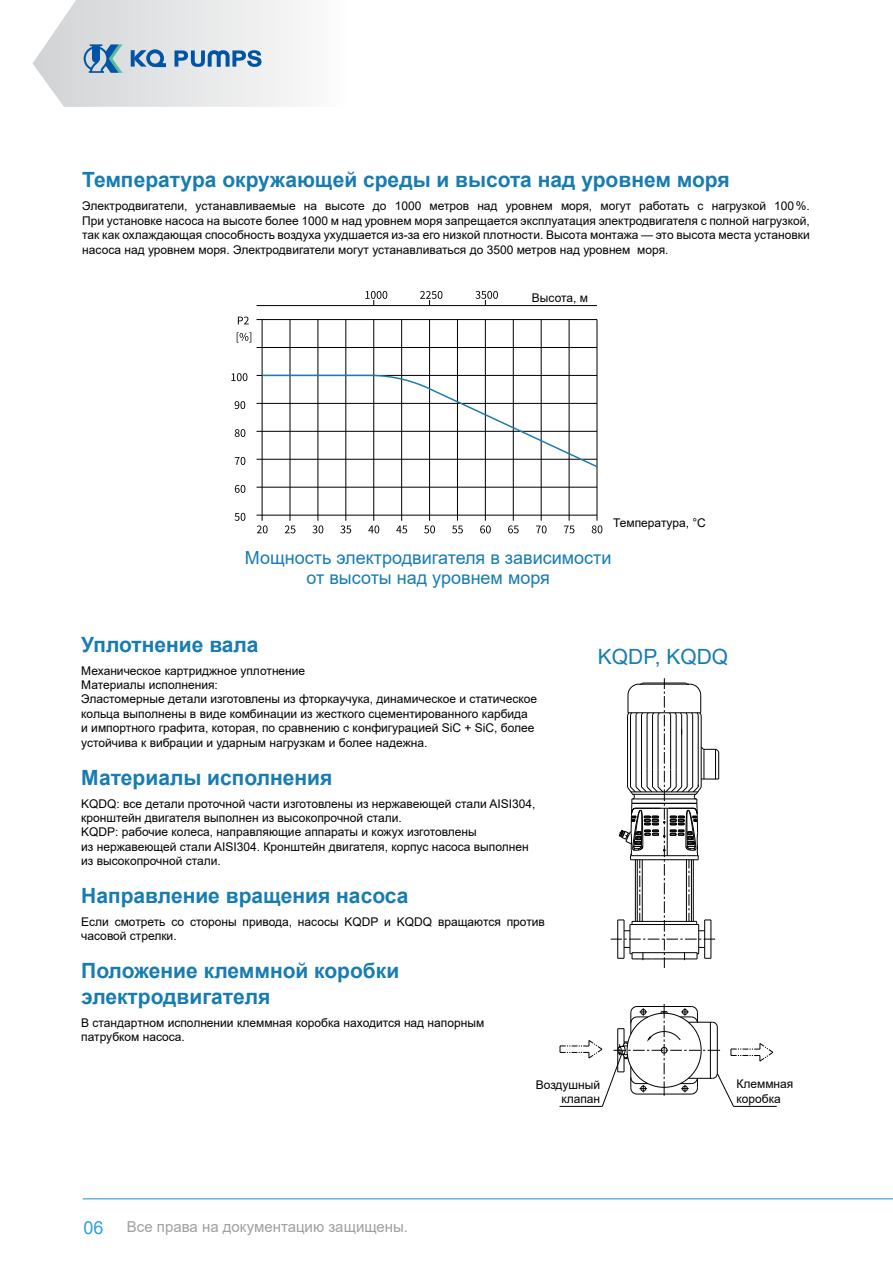
<style>
.page{position:relative;width:893px;height:1263px;background:#fff}
.page>*{position:absolute;margin:0;border:0;box-sizing:border-box;transform-origin:0 0}
.t1{font:700 21px/25.2px "Arial";color:#177cb1}
.t2{font:21px "Arial";color:#177cb1}
.t3{font:18px/19.5px "Arial";color:#177cb1;text-align:center}
.t4{font:18px "Arial";color:#2e9ed8}
.t5{font:15px "Arial";color:#9d9fa2}
.t6{font:12px/14.4px "Arial";color:#000}
</style>
<div class="page">
<hr style="left:83px;top:1198px;width:810px;height:1px;background:#2e9ed8">
<svg style="left:33px;top:0;width:265px;height:107px"></svg>
<svg style="left:257px;top:525px;width:11px;height:8px"></svg>
<svg style="left:285px;top:525px;width:10px;height:8px"></svg>
<svg style="left:312px;top:525px;width:11px;height:8px"></svg>
<svg style="left:340px;top:525px;width:11px;height:8px"></svg>
<svg style="left:368px;top:525px;width:11px;height:8px"></svg>
<svg style="left:396px;top:526px;width:11px;height:7px"></svg>
<svg style="left:424px;top:525px;width:11px;height:8px"></svg>
<svg style="left:452px;top:526px;width:11px;height:7px"></svg>
<svg style="left:480px;top:525px;width:11px;height:8px"></svg>
<svg style="left:508px;top:525px;width:11px;height:8px"></svg>
<svg style="left:536px;top:525px;width:11px;height:8px"></svg>
<svg style="left:564px;top:526px;width:10px;height:7px"></svg>
<svg style="left:592px;top:525px;width:10px;height:8px"></svg>
<svg style="left:235px;top:513px;width:10px;height:8px"></svg>
<svg style="left:235px;top:485px;width:10px;height:8px"></svg>
<svg style="left:235px;top:457px;width:10px;height:8px"></svg>
<svg style="left:235px;top:429px;width:10px;height:8px"></svg>
<svg style="left:235px;top:401px;width:10px;height:8px"></svg>
<svg style="left:231px;top:373px;width:16px;height:8px"></svg>
<svg style="left:238px;top:317px;width:11px;height:7px"></svg>
<svg style="left:237px;top:332px;width:14px;height:10px"></svg>
<hr style="left:262px;top:320px;width:1px;height:201px;background:#000">
<hr style="left:290px;top:320px;width:1px;height:201px;background:#000">
<hr style="left:318px;top:320px;width:1px;height:201px;background:#000">
<hr style="left:345px;top:320px;width:1px;height:201px;background:#000">
<hr style="left:373px;top:320px;width:1px;height:201px;background:#000">
<hr style="left:257px;top:515px;width:340px;height:1px;background:#000">
<hr style="left:257px;top:487px;width:340px;height:1px;background:#000">
<hr style="left:257px;top:459px;width:340px;height:1px;background:#000">
<hr style="left:257px;top:431px;width:340px;height:1px;background:#000">
<hr style="left:257px;top:403px;width:340px;height:1px;background:#000">
<hr style="left:257px;top:375px;width:340px;height:1px;background:#000">
<hr style="left:257px;top:347px;width:340px;height:1px;background:#000">
<hr style="left:485px;top:320px;width:1px;height:201px;background:#000">
<hr style="left:457px;top:320px;width:1px;height:201px;background:#000">
<hr style="left:429px;top:320px;width:1px;height:201px;background:#000">
<hr style="left:401px;top:320px;width:1px;height:201px;background:#000">
<hr style="left:597px;top:320px;width:1px;height:201px;background:#000">
<hr style="left:513px;top:320px;width:1px;height:201px;background:#000">
<hr style="left:541px;top:320px;width:1px;height:201px;background:#000">
<hr style="left:569px;top:320px;width:1px;height:201px;background:#000">
<hr style="left:257px;top:319px;width:340px;height:1px;background:#000">
<hr style="left:257px;top:305px;width:340px;height:1px;background:#000">
<hr style="left:262px;top:375px;width:108px;height:1px;background:#1d7cab">
<svg style="left:368px;top:374px;width:230px;height:95px"></svg>
<svg style="left:365px;top:291px;width:22px;height:15px"></svg>
<svg style="left:420px;top:291px;width:22px;height:15px"></svg>
<svg style="left:475px;top:291px;width:23px;height:15px"></svg>
<hr style="left:733px;top:1106px;width:44px;height:1px;background:#000">
<svg style="left:560px;top:1004px;width:213px;height:103px"></svg>
<svg style="left:611px;top:678px;width:108px;height:290px"></svg>
<h1 class="t1" style="left:82px;top:168px;width:649px">Температура окружающей среды и высота над уровнем моря</h1>
<p class="t6" style="left:82px;top:199px;width:729px;text-align:justify">Электродвигатели, устанавливаемые на высоте до 1000 метров над уровнем моря, могут работать с нагрузкой 100%.<br>При установке насоса на высоте более 1000 м над уровнем моря запрещается эксплуатация электродвигателя с полной нагрузкой, так как охлаждающая способность воздуха ухудшается из-за его низкой плотности. Высота монтажа — это высота места установки насоса над уровнем моря. Электродвигатели могут устанавливаться до 3500 метров над уровнем моря.</p>
<p class="t6" style="left:532px;top:290px;width:58px">Высота, м</p>
<p class="t6" style="left:613px;top:516px;width:94px">Температура, °C</p>
<h2 class="t3" style="left:245px;top:548px;width:368px">Мощность электродвигателя в зависимости от высоты над уровнем моря</h2>
<h1 class="t1" style="left:81px;top:632px;width:179px">Уплотнение вала</h1>
<p class="t6" style="left:81px;top:663px;width:457px">Механическое картриджное уплотнение<br>Материалы исполнения:<br>Эластомерные детали изготовлены из фторкаучука, динамическое и статическое кольца выполнены в виде комбинации из жесткого сцементированного карбида и импортного графита, которая, по сравнению с конфигурацией SiC + SiC, более устойчива к вибрации и ударным нагрузкам и более надежна.</p>
<h1 class="t1" style="left:81px;top:765px;width:253px">Материалы исполнения</h1>
<p class="t6" style="left:81px;top:796px;width:456px">KQDQ: все детали проточной части изготовлены из нержавеющей стали AISI304, кронштейн двигателя выполнен из высокопрочной стали.<br>KQDP: рабочие колеса, направляющие аппараты и кожух изготовлены<br>из нержавеющей стали AISI304. Кронштейн двигателя, корпус насоса выполнен из высокопрочной стали.</p>
<h1 class="t1" style="left:81px;top:883px;width:329px">Направление вращения насоса</h1>
<p class="t6" style="left:81px;top:914px;width:465px">Если смотреть со стороны привода, насосы KQDP и KQDQ вращаются против часовой стрелки.</p>
<h1 class="t1" style="left:81px;top:959px;width:320px">Положение клеммной коробки электродвигателя</h1>
<p class="t6" style="left:81px;top:1015px;width:405px">В стандартном исполнении клеммная коробка находится над напорным патрубком насоса.</p>
<h1 class="t2" style="left:598px;top:642px;width:132px">KQDP, KQDQ</h1>
<h2 class="t4" style="left:83px;top:1215px;width:22px">06</h2>
<p class="t5" style="left:127px;top:1217px;width:283px">Все права на документацию защищены.</p>
<p class="t6" style="left:536px;top:1077px;width:66px;text-align:right">Воздушный клапан</p>
<p class="t6" style="left:736px;top:1077px;width:58px">Клеммная коробка</p>
</div>
